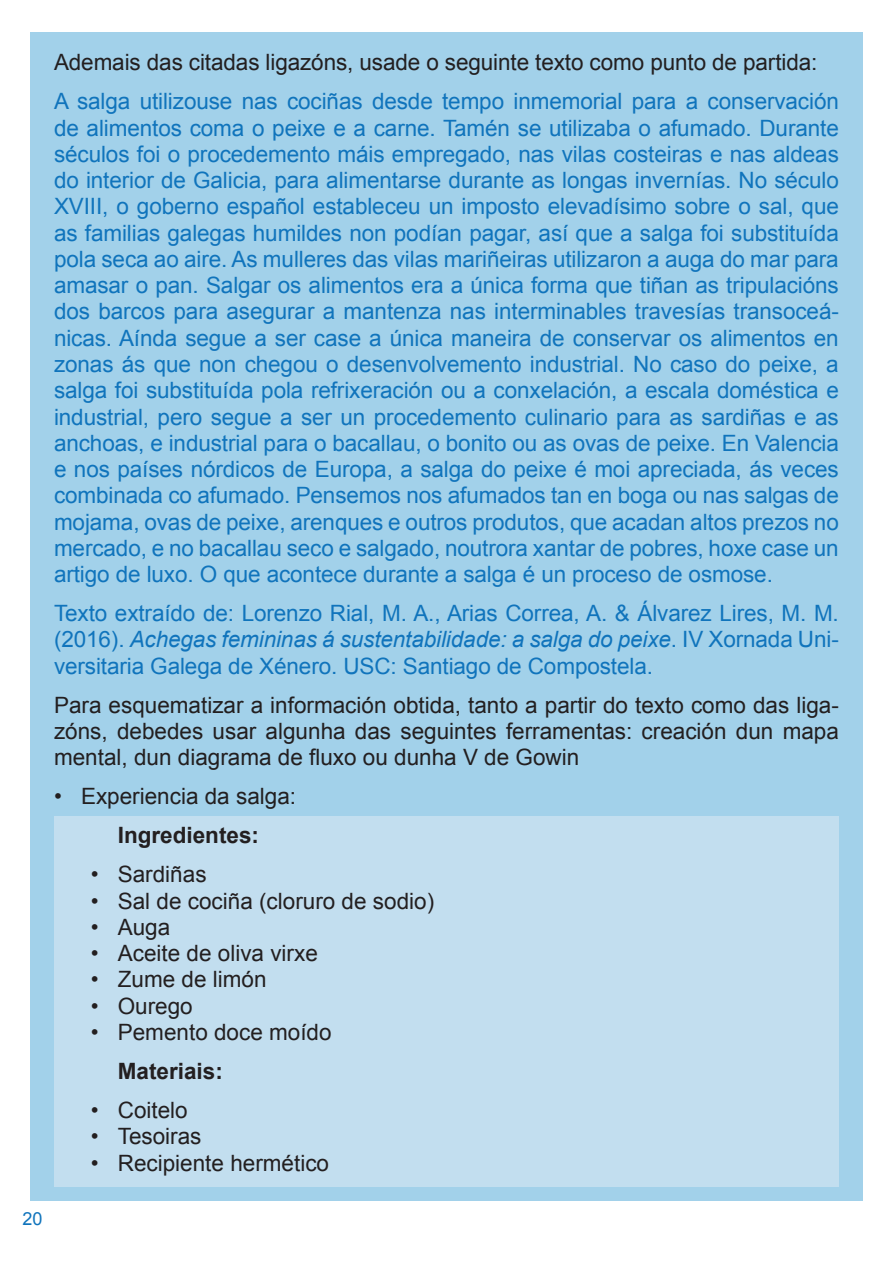
<style>
.page{position:relative;width:893px;height:1263px;background:#fff}
.page>*{position:absolute;margin:0;border:0;box-sizing:border-box;transform-origin:0 0}
.t1{font:22.5px/26.2px "Arial";letter-spacing:-.005em;color:#1074bc;text-align:justify}
.t2{font:22.5px/26.2px "Arial";color:#231f20;text-align:justify}
.t3{font:700 22.5px "Arial";color:#231f20}
.t4{font:18px "Arial";color:#1074bc}
.s1{font-style:italic}
</style>
<div class="page">
<div style="left:30px;top:32px;width:832px;height:1168px;background:#a2d1ea"></div>
<div style="left:54px;top:816px;width:785px;height:371px;background:#c2deef"></div>
<p class="t2" style="left:54px;top:50px;width:765px">Ademais das citadas ligazóns, usade o seguinte texto como punto de partida:</p>
<p class="t1" style="left:54px;top:89px;width:786px">A salga utilizouse nas cociñas desde tempo inmemorial para a conservación de alimentos coma o peixe e a carne. Tamén se utilizaba o afumado. Durante séculos foi o procedemento máis empregado, nas vilas costeiras e nas aldeas do interior de Galicia, para alimentarse durante as longas invernías. No século XVIII, o goberno español estableceu un imposto elevadísimo sobre o sal, que as familias galegas humildes non podían pagar, así que a salga foi substituída pola seca ao aire. As mulleres das vilas mariñeiras utilizaron a auga do mar para amasar o pan. Salgar os alimentos era a única forma que tiñan as tripulacións dos barcos para asegurar a mantenza nas interminables travesías transoceá&shy;nicas. Aínda segue a ser case a única maneira de conservar os alimentos en zonas ás que non chegou o desenvolvemento industrial. No caso do peixe, a salga foi substituída pola refrixeración ou a conxelación, a escala doméstica e industrial, pero segue a ser un procedemento culinario para as sardiñas e as anchoas, e industrial para o bacallau, o bonito ou as ovas de peixe. En Valencia e nos países nórdicos de Europa, a salga do peixe é moi apreciada, ás veces combinada co afumado. Pensemos nos afumados tan en boga ou nas salgas de mojama, ovas de peixe, arenques e outros produtos, que acadan altos prezos no mercado, e no bacallau seco e salgado, noutrora xantar de pobres, hoxe case un artigo de luxo. O que acontece durante a salga é un proceso de osmose.</p>
<p class="t1" style="left:54px;top:600px;width:786px">Texto extraído de: Lorenzo Rial, M. A., Arias Correa, A. &amp; Álvarez Lires, M. M. (2016). <span class="s1">Achegas femininas á sustentabilidade: a salga do peixe</span>. IV Xornada Uni&shy;versitaria Galega de Xénero. USC: Santiago de Compostela.</p>
<p class="t2" style="left:54px;top:692px;width:786px">Para esquematizar a información obtida, tanto a partir do texto como das liga&shy;zóns, debedes usar algunha das seguintes ferramentas: creación dun mapa mental, dun diagrama de fluxo ou dunha V de Gowin</p>
<p class="t2" style="left:54px;top:783px;width:244px">• Experiencia da salga:</p>
<p class="t3" style="left:118px;top:820px;width:143px">Ingredientes:</p>
<p class="t2" style="left:91px;top:861px;width:117px">• Sardiñas</p>
<p class="t2" style="left:91px;top:888px;width:345px">• Sal de cociña (cloruro de sodio)</p>
<p class="t2" style="left:91px;top:914px;width:81px">• Auga</p>
<p class="t2" style="left:91px;top:940px;width:229px">• Aceite de oliva virxe</p>
<p class="t2" style="left:91px;top:966px;width:177px">• Zume de limón</p>
<p class="t2" style="left:91px;top:993px;width:104px">• Ourego</p>
<p class="t2" style="left:91px;top:1019px;width:242px">• Pemento doce moído</p>
<p class="t3" style="left:118px;top:1056px;width:107px">Materiais:</p>
<p class="t2" style="left:91px;top:1097px;width:99px">• Coitelo</p>
<p class="t2" style="left:91px;top:1123px;width:112px">• Tesoiras</p>
<p class="t2" style="left:91px;top:1150px;width:240px">• Recipiente hermético</p>
<p class="t4" style="left:23px;top:1207px;width:22px">20</p>
</div>
